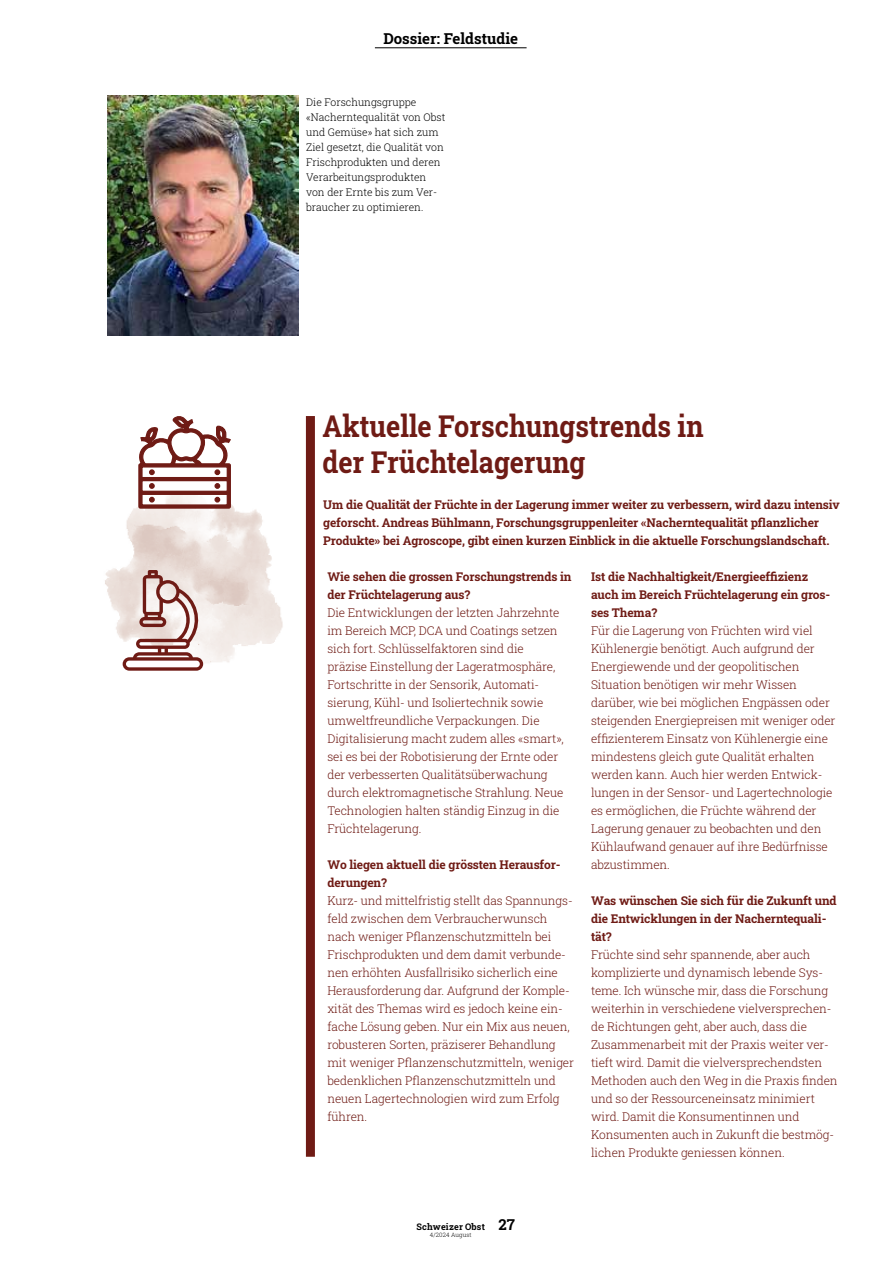
<style>
.page{position:relative;width:893px;height:1263px;background:#fff}
.page>*{position:absolute;margin:0;border:0;box-sizing:border-box;transform-origin:0 0}
.t1{font:30px/36px "Roboto Slab";color:#6f1b15;scale:.9 1}
.t2{font:15px "Roboto Slab";color:#000}
.t3{font:300 12px/18px "Roboto Slab";letter-spacing:-.01em;color:#6f1b15}
.t4{font:12px/18px "Roboto Slab";letter-spacing:-.01em;color:#6f1b15}
.t5{font:300 10.5px/15px "Roboto Slab";color:#000}
.t6{font:9px "Roboto Slab";letter-spacing:.02em;color:#000}
.t7{font:300 6px "Roboto Slab";letter-spacing:.025em;color:#000}
</style>
<div class="page">
<img style="left:105px;top:455px;width:201px;height:252px">
<div style="left:306px;top:416px;width:9px;height:741px;background:#6f1b15"></div>
<svg style="left:123px;top:570px;width:80px;height:101px"></svg>
<svg style="left:138px;top:416px;width:94px;height:93px"></svg>
<img style="left:108px;top:95px;width:191px;height:240px">
<hr style="left:375px;top:47px;width:152px;height:1px;background:#000">
<p class="t2" style="left:383px;top:28px;width:136px">Dossier: Feldstudie</p>
<p class="t5" style="left:306px;top:95px;width:141px">Die Forschungsgruppe «Nacherntequalität von Obst und Gemüse» hat sich zum<br>Ziel gesetzt, die Qualität von<br>Frischprodukten und deren<br>Verarbeitungsprodukten von der Ernte bis zum Ver&shy;braucher zu optimieren.</p>
<h1 class="t1" style="left:322px;top:407px;width:425px">Aktuelle Forschungstrends in der Früchtelagerung</h1>
<p class="t4" style="left:323px;top:495px;width:518px">Um die Qualität der Früchte in der Lagerung immer weiter zu verbessern, wird dazu intensiv geforscht. Andreas Bühlmann, Forschungsgruppenleiter «Nacherntequalität pflanzlicher<br>Produkte» bei Agroscope, gibt einen kurzen Einblick in die aktuelle Forschungslandschaft.</p>
<p class="t4" style="left:591px;top:567px;width:241px">Ist die Nachhaltigkeit/Energieeffizienz auch im Bereich Früchtelagerung ein gros&shy;ses Thema?</p>
<p class="t3" style="left:591px;top:621px;width:246px">Für die Lagerung von Früchten wird viel Kühlenergie benötigt. Auch aufgrund der Energiewende und der geopolitischen Situation benötigen wir mehr Wissen darüber, wie bei möglichen Engpässen oder steigenden Energiepreisen mit weniger oder effizienterem Einsatz von Kühlenergie eine mindestens gleich gute Qualität erhalten werden kann. Auch hier werden Entwick&shy;lungen in der Sensor- und Lagertechnologie es ermöglichen, die Früchte während der Lagerung genauer zu beobachten und den Kühlaufwand genauer auf ihre Bedürfnisse abzustimmen.</p>
<p class="t4" style="left:591px;top:891px;width:247px">Was wünschen Sie sich für die Zukunft und die Entwicklungen in der Nacherntequali&shy;tät?</p>
<p class="t3" style="left:591px;top:945px;width:248px">Früchte sind sehr spannende, aber auch komplizierte und dynamisch lebende Sys&shy;teme. Ich wünsche mir, dass die Forschung weiterhin in verschiedene vielversprechen&shy;de Richtungen geht, aber auch, dass die Zusammenarbeit mit der Praxis weiter ver&shy;tieft wird. Damit die vielversprechendsten Methoden auch den Weg in die Praxis finden und so der Ressourceneinsatz minimiert wird. Damit die Konsumentinnen und Konsumenten auch in Zukunft die bestmög&shy;lichen Produkte geniessen können.</p>
<p class="t4" style="left:327px;top:567px;width:246px">Wie sehen die grossen Forschungstrends in der Früchtelagerung aus?</p>
<p class="t3" style="left:327px;top:603px;width:238px">Die Entwicklungen der letzten Jahrzehnte im Bereich MCP, DCA und Coatings setzen sich fort. Schlüsselfaktoren sind die präzise Einstellung der Lageratmosphäre, Fortschritte in der Sensorik, Automati&shy;sierung, Kühl- und Isoliertechnik sowie umweltfreundliche Verpackungen. Die Digitalisierung macht zudem alles «smart», sei es bei der Robotisierung der Ernte oder der verbesserten Qualitätsüberwachung durch elektromagnetische Strahlung. Neue Technologien halten ständig Einzug in die Früchtelagerung.</p>
<p class="t4" style="left:327px;top:855px;width:235px">Wo liegen aktuell die grössten Herausfor&shy;derungen?</p>
<p class="t3" style="left:327px;top:891px;width:248px">Kurz- und mittelfristig stellt das Spannungs&shy;feld zwischen dem Verbraucherwunsch nach weniger Pflanzenschutzmitteln bei Frischprodukten und dem damit verbunde&shy;nen erhöhten Ausfallrisiko sicherlich eine Herausforderung dar. Aufgrund der Komple&shy;xität des Themas wird es jedoch keine ein&shy;fache Lösung geben. Nur ein Mix aus neuen, robusteren Sorten, präziserer Behandlung mit weniger Pflanzenschutzmitteln, weniger bedenklichen Pflanzenschutzmitteln und neuen Lagertechnologien wird zum Erfolg führen.</p>
<p class="t6" style="left:416px;top:1220px;width:70px">Schweizer Obst</p>
<p class="t7" style="left:430px;top:1231px;width:43px">4/2024 August</p>
<p class="t2" style="left:498px;top:1214px;width:18px">27</p>
</div>
